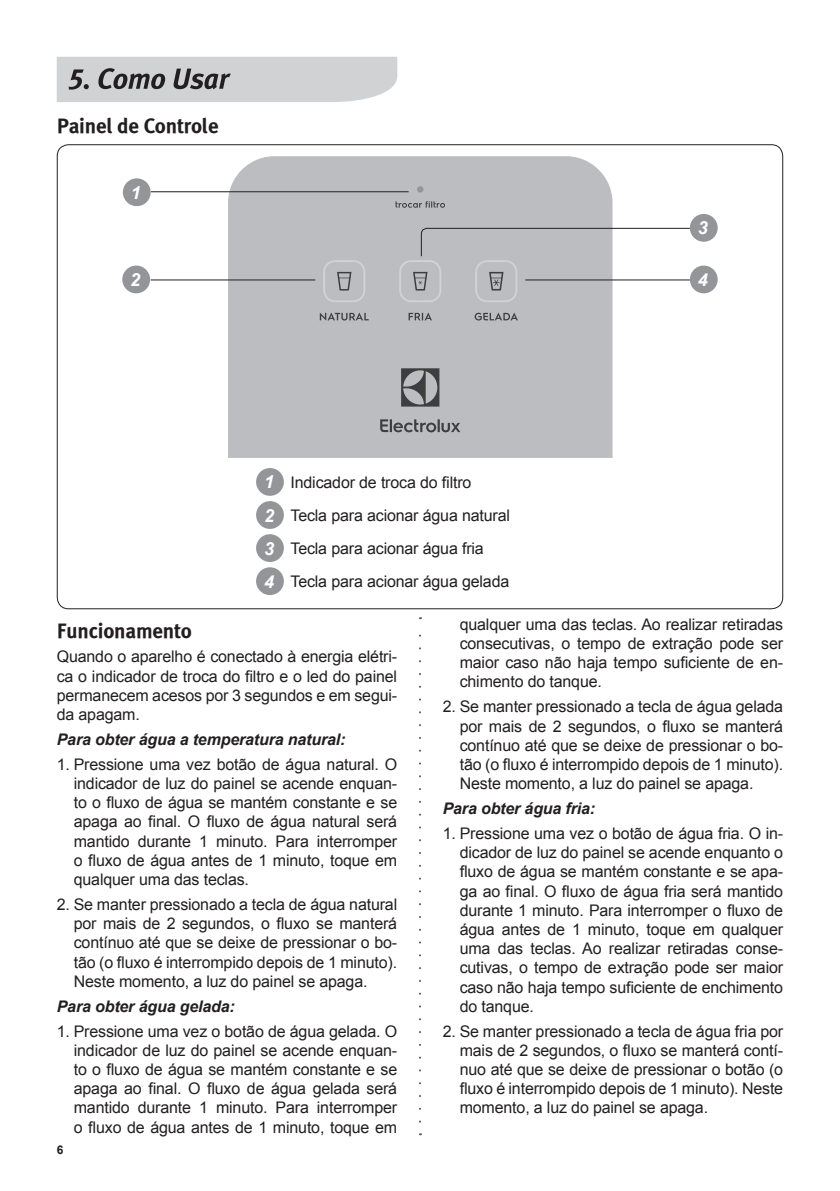
<style>
.page{position:relative;width:840px;height:1191px;background:#fff}
.page>*{position:absolute;margin:0;border:0;box-sizing:border-box;transform-origin:0 0}
.t1{font:21px "Meta Plus Bold Roman";letter-spacing:-.01em;color:#231f20}
.t2{font:italic 700 18px "Arial";color:#fff}
.t3{font:16px/19.2px "Arial";letter-spacing:-.01em;color:#231f20;text-align:justify}
.t4{font:italic 700 16px "Arial";letter-spacing:-.01em;color:#231f20}
.t5{font:700 12px "Arial";color:#231f20}
</style>
<div class="page">
<svg style="left:419px;top:617px;width:2px;height:504px"></svg>
<svg style="left:57px;top:57px;width:340px;height:45px;background:#c3c4c6"></svg>
<div style="left:228px;top:156px;width:384px;height:302px;background:#bcbdc0"></div>
<svg style="left:380px;top:368px;width:80px;height:64px;background:#9f9fa2"></svg>
<svg style="left:408px;top:312px;width:24px;height:8px"></svg>
<svg style="left:474px;top:312px;width:43px;height:8px"></svg>
<svg style="left:319px;top:312px;width:49px;height:9px"></svg>
<svg style="left:395px;top:201px;width:50px;height:7px"></svg>
<svg style="left:417px;top:186px;width:6px;height:6px"></svg>
<svg style="left:323px;top:260px;width:42px;height:42px;background:#b8b9bc"></svg>
<hr style="left:151px;top:191px;width:257px;height:1px;background:#231f20">
<hr style="left:151px;top:279px;width:164px;height:1px;background:#231f20">
<svg style="left:399px;top:227px;width:290px;height:75px"></svg>
<div style="left:256px;top:468px;width:28px;height:28px;background:#939598;border-radius:50%"></div>
<div style="left:123px;top:178px;width:28px;height:28px;background:#939598;border-radius:50%"></div>
<div style="left:256px;top:501px;width:28px;height:28px;background:#939598;border-radius:50%"></div>
<div style="left:122px;top:265px;width:28px;height:28px;background:#939598;border-radius:50%"></div>
<div style="left:256px;top:534px;width:28px;height:28px;background:#939598;border-radius:50%"></div>
<div style="left:689px;top:214px;width:28px;height:28px;background:#939598;border-radius:50%"></div>
<div style="left:256px;top:567px;width:28px;height:28px;background:#939598;border-radius:50%"></div>
<div style="left:689px;top:265px;width:28px;height:28px;background:#939598;border-radius:50%"></div>
<h1 class="t1" style="left:57px;top:113px;width:163px">Painel de Controle</h1>
<p class="t2" style="left:131px;top:181px;width:12px">1</p>
<p class="t2" style="left:130px;top:268px;width:12px">2</p>
<p class="t2" style="left:264px;top:470px;width:12px">1</p>
<p class="t2" style="left:264px;top:503px;width:12px">2</p>
<p class="t2" style="left:264px;top:536px;width:12px">3</p>
<p class="t2" style="left:264px;top:570px;width:12px">4</p>
<p class="t3" style="left:290px;top:466px;width:221px;line-height:32.8px;text-align:left">Indicador de troca do filtro<br>Tecla para acionar água natural<br>Tecla para acionar água fria<br>Tecla para acionar água gelada</p>
<p class="t2" style="left:697px;top:216px;width:12px">3</p>
<p class="t2" style="left:697px;top:268px;width:12px">4</p>
<h1 class="t1" style="left:57px;top:618px;width:137px">Funcionamento</h1>
<p class="t3" style="left:57px;top:647px;width:342px">Quando o aparelho é conectado à energia elétri&shy;ca o indicador de troca do filtro e o led do painel permanecem acesos por 3 segundos e em segui&shy;da apagam.</p>
<p class="t4" style="left:57px;top:729px;width:290px">Para obter água a temperatura natural:</p>
<p class="t3" style="left:74px;top:755px;width:325px;text-indent:-17px">1. Pressione uma vez botão de água natural. O indicador de luz do painel se acende enquan&shy;to o fluxo de água se mantém constante e se apaga ao final. O fluxo de água natural será mantido durante 1 minuto. Para interromper o fluxo de água antes de 1 minuto, toque em qualquer uma das teclas.</p>
<p class="t3" style="left:74px;top:895px;width:325px;text-indent:-17px">2. Se manter pressionado a tecla de água natural por mais de 2 segundos, o fluxo se manterá contínuo até que se deixe de pressionar o bo&shy;tão (o fluxo é interrompido depois de 1 minuto).<br>Neste momento, a luz do painel se apaga.</p>
<p class="t4" style="left:57px;top:995px;width:179px">Para obter água gelada:</p>
<p class="t3" style="left:74px;top:1021px;width:325px;text-indent:-17px">1. Pressione uma vez o botão de água gelada. O indicador de luz do painel se acende enquan&shy;to o fluxo de água se mantém constante e se apaga ao final. O fluxo de água gelada será mantido durante 1 minuto. Para interromper o fluxo de água antes de 1 minuto, toque em</p>
<p class="t5" style="left:57px;top:1142px;width:8px">6</p>
<p class="t3" style="left:459px;top:615px;width:325px">qualquer uma das teclas. Ao realizar retiradas consecutivas, o tempo de extração pode ser maior caso não haja tempo suficiente de en&shy;chimento do tanque.</p>
<p class="t3" style="left:459px;top:697px;width:325px;text-indent:-17px">2. Se manter pressionado a tecla de água gelada por mais de 2 segundos, o fluxo se manterá contínuo até que se deixe de pressionar o bo&shy;tão (o fluxo é interrompido depois de 1 minuto).<br>Neste momento, a luz do painel se apaga.</p>
<p class="t4" style="left:442px;top:798px;width:154px">Para obter água fria:</p>
<p class="t3" style="left:459px;top:824px;width:325px;text-indent:-17px">1. Pressione uma vez o botão de água fria. O in&shy;dicador de luz do painel se acende enquanto o fluxo de água se mantém constante e se apa&shy;ga ao final. O fluxo de água fria será mantido durante 1 minuto. Para interromper o fluxo de água antes de 1 minuto, toque em qualquer uma das teclas. Ao realizar retiradas conse&shy;cutivas, o tempo de extração pode ser maior caso não haja tempo suficiente de enchimento do tanque.</p>
<p class="t3" style="left:459px;top:1021px;width:325px;text-indent:-17px">2. Se manter pressionado a tecla de água fria por mais de 2 segundos, o fluxo se manterá contí&shy;nuo até que se deixe de pressionar o botão (o fluxo é interrompido depois de 1 minuto). Neste momento, a luz do painel se apaga.</p>
</div>
